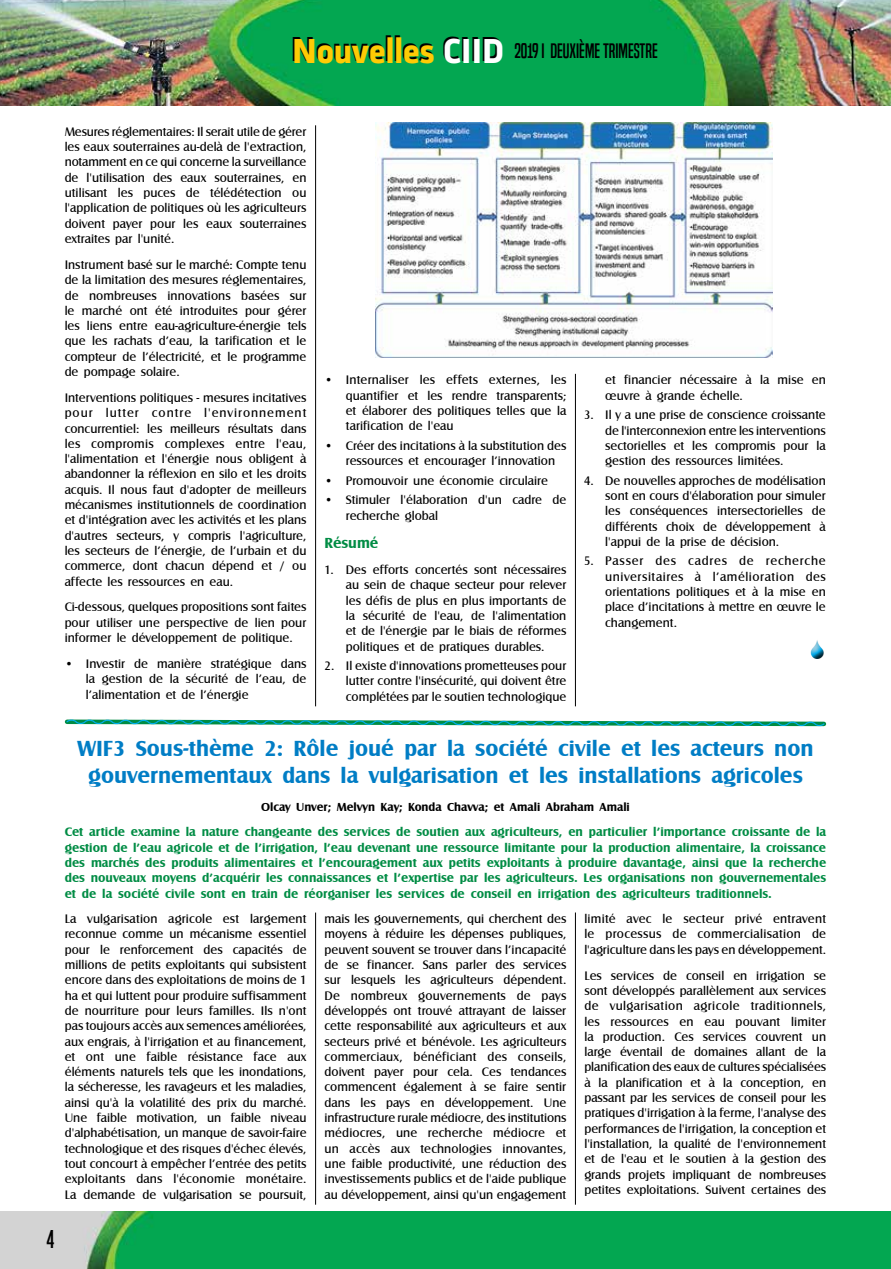
<style>
.page{position:relative;width:891px;height:1269px;background:#fff}
.page>*{position:absolute;margin:0;border:0;box-sizing:border-box;transform-origin:0 0}
.t1{font:700 36px "Alstom";color:#ffcb05}
.t2{font:24px "Built Titling Rg";color:#000}
.t3{font:700 22.5px/27px "Castle T";color:#007dc5;text-align:center}
.t4{font:19.5px "Built Titling Rg";color:#000}
.t5{font:700 15px "Castle T";color:#008c44}
.t6{font:12.75px/15.3px "Castle T";color:#000;text-align:justify}
.t7{font:700 12.75px/15.3px "Castle T";color:#008c44;text-align:justify}
.t8{font:700 12px "Castle T";color:#000}
.s1{color:#fff}
</style>
<div class="page">
<img style="left:0;top:1212px;width:891px;height:57px">
<img style="left:0;top:0;width:891px;height:105px">
<svg style="left:64px;top:719px;width:763px;height:8px"></svg>
<img style="left:376px;top:123px;width:397px;height:234px">
<hr style="left:575px;top:374px;width:1px;height:332px;background:#000">
<hr style="left:315px;top:125px;width:1px;height:581px;background:#000">
<hr style="left:575px;top:913px;width:1px;height:292px;background:#000">
<hr style="left:315px;top:913px;width:1px;height:292px;background:#000">
<svg style="left:811px;top:640px;width:13px;height:19px"></svg>
<h1 class="t1" style="left:292px;top:26px;width:213px">Nouvelles <span class="s1">CIID</span></h1>
<h3 class="t4" style="left:514px;top:40px;width:145px">2019 I DEUXIÈME TRIMESTRE</h3>
<p class="t6" style="left:65px;top:124px;width:243px">Mesures réglementaires: Il serait utile de gérer les eaux souterraines au-delà de l'extraction, notamment en ce qui concerne la surveillance de l'utilisation des eaux souterraines, en utilisant les puces de télédétection ou l'application de politiques où les agriculteurs doivent payer pour les eaux souterraines extraites par l'unité.</p>
<p class="t6" style="left:65px;top:257px;width:243px">Instrument basé sur le marché: Compte tenu de la limitation des mesures réglementaires, de nombreuses innovations basées sur le marché ont été introduites pour gérer les liens entre eau-agriculture-énergie tels que les rachats d’eau, la tarification et le compteur de l’électricité, et le programme de pompage solaire.</p>
<p class="t6" style="left:65px;top:390px;width:243px">Interventions politiques - mesures incitatives pour lutter contre l'environnement concurrentiel: les meilleurs résultats dans les compromis complexes entre l'eau, l'alimentation et l'énergie nous obligent à abandonner la réflexion en silo et les droits acquis. Il nous faut d'adopter de meilleurs mécanismes institutionnels de coordination et d'intégration avec les activités et les plans d'autres secteurs, y compris l'agriculture, les secteurs de l’énergie, de l’urbain et du commerce, dont chacun dépend et / ou affecte les ressources en eau.</p>
<p class="t6" style="left:65px;top:600px;width:243px">Ci-dessous, quelques propositions sont faites pour utiliser une perspective de lien pour informer le développement de politique.</p>
<p class="t6" style="left:86px;top:656px;width:222px;text-indent:-21px">• Investir de manière stratégique dans la gestion de la sécurité de l’eau, de l’alimentation et de l’énergie</p>
<p class="t6" style="left:346px;top:373px;width:222px;text-indent:-21px">• Internaliser les effets externes, les quantifier et les rendre transparents; et élaborer des politiques telles que la tarification de l'eau</p>
<p class="t6" style="left:346px;top:438px;width:222px;text-indent:-21px">• Créer des incitations à la substitution des ressources et encourager l’innovation</p>
<p class="t6" style="left:325px;top:473px;width:225px">• Promouvoir une économie circulaire</p>
<p class="t6" style="left:346px;top:493px;width:222px;text-indent:-21px">• Stimuler l'élaboration d'un cadre de recherche global</p>
<p class="t5" style="left:325px;top:535px;width:55px">Résumé</p>
<p class="t6" style="left:346px;top:562px;width:222px;text-indent:-21px">1. Des efforts concertés sont nécessaires au sein de chaque secteur pour relever les défis de plus en plus importants de la sécurité de l'eau, de l'alimentation et de l'énergie par le biais de réformes politiques et de pratiques durables.</p>
<p class="t6" style="left:346px;top:658px;width:222px;text-indent:-21px">2. Il existe d'innovations prometteuses pour lutter contre l'insécurité, qui doivent être complétées par le soutien technologique</p>
<p class="t6" style="left:605px;top:373px;width:222px">et financier nécessaire à la mise en œuvre à grande échelle.</p>
<p class="t6" style="left:605px;top:408px;width:222px;text-indent:-21px">3. Il y a une prise de conscience croissante de l'interconnexion entre les interventions sectorielles et les compromis pour la gestion des ressources limitées.</p>
<p class="t6" style="left:605px;top:473px;width:222px;text-indent:-21px">4. De nouvelles approches de modélisation sont en cours d'élaboration pour simuler les conséquences intersectorielles de différents choix de développement à l'appui de la prise de décision.</p>
<p class="t6" style="left:605px;top:554px;width:222px;text-indent:-21px">5. Passer des cadres de recherche universitaires à l’amélioration des orientations politiques et à la mise en place d’incitations à mettre en œuvre le changement.</p>
<h3 class="t3" style="left:77px;top:736px;width:738px">WIF3 Sous-thème 2: Rôle joué par la société civile et les acteurs non gouvernementaux dans la vulgarisation et les installations agricoles</h3>
<p class="t8" style="left:261px;top:800px;width:370px">Olcay Unver; Melvyn Kay; Konda Chavva; et Amali Abraham Amali</p>
<p class="t7" style="left:65px;top:825px;width:763px">Cet article examine la nature changeante des services de soutien aux agriculteurs, en particulier l’importance croissante de la gestion de l’eau agricole et de l’irrigation, l’eau devenant une ressource limitante pour la production alimentaire, la croissance des marchés des produits alimentaires et l’encouragement aux petits exploitants à produire davantage, ainsi que la recherche des nouveaux moyens d’acquérir les connaissances et l’expertise par les agriculteurs. Les organisations non gouvernementales et de la société civile sont en train de réorganiser les services de conseil en irrigation des agriculteurs traditionnels.</p>
<p class="t6" style="left:65px;top:911px;width:243px">La vulgarisation agricole est largement reconnue comme un mécanisme essentiel pour le renforcement des capacités de millions de petits exploitants qui subsistent encore dans des exploitations de moins de 1 ha et qui luttent pour produire suffisamment de nourriture pour leurs familles. Ils n'ont pas toujours accès aux semences améliorées, aux engrais, à l'irrigation et au financement, et ont une faible résistance face aux éléments naturels tels que les inondations, la sécheresse, les ravageurs et les maladies, ainsi qu'à la volatilité des prix du marché.<br>Une faible motivation, un faible niveau d'alphabétisation, un manque de savoir-faire technologique et des risques d'échec élevés, tout concourt à empêcher l’entrée des petits exploitants dans l'économie monétaire.<br>La demande de vulgarisation se poursuit,</p>
<p class="t6" style="left:325px;top:911px;width:243px">mais les gouvernements, qui cherchent des moyens à réduire les dépenses publiques, peuvent souvent se trouver dans l’incapacité de se financer. Sans parler des services sur lesquels les agriculteurs dépendent.<br>De nombreux gouvernements de pays développés ont trouvé attrayant de laisser cette responsabilité aux agriculteurs et aux secteurs privé et bénévole. Les agriculteurs commerciaux, bénéficiant des conseils, doivent payer pour cela. Ces tendances commencent également à se faire sentir dans les pays en développement. Une infrastructure rurale médiocre, des institutions médiocres, une recherche médiocre et un accès aux technologies innovantes, une faible productivité, une réduction des investissements publics et de l'aide publique au développement, ainsi qu'un engagement</p>
<p class="t6" style="left:584px;top:911px;width:243px">limité avec le secteur privé entravent le processus de commercialisation de l'agriculture dans les pays en développement.</p>
<p class="t6" style="left:584px;top:968px;width:243px">Les services de conseil en irrigation se sont développés parallèlement aux services de vulgarisation agricole traditionnels, les ressources en eau pouvant limiter la production. Ces services couvrent un large éventail de domaines allant de la planification des eaux de cultures spécialisées à la planification et à la conception, en passant par les services de conseil pour les pratiques d'irrigation à la ferme, l'analyse des performances de l'irrigation, la conception et l'installation, la qualité de l'environnement et de l'eau et le soutien à la gestion des grands projets impliquant de nombreuses petites exploitations. Suivent certaines des</p>
<h2 class="t2" style="left:46px;top:1225px;width:10px">4</h2>
</div>
